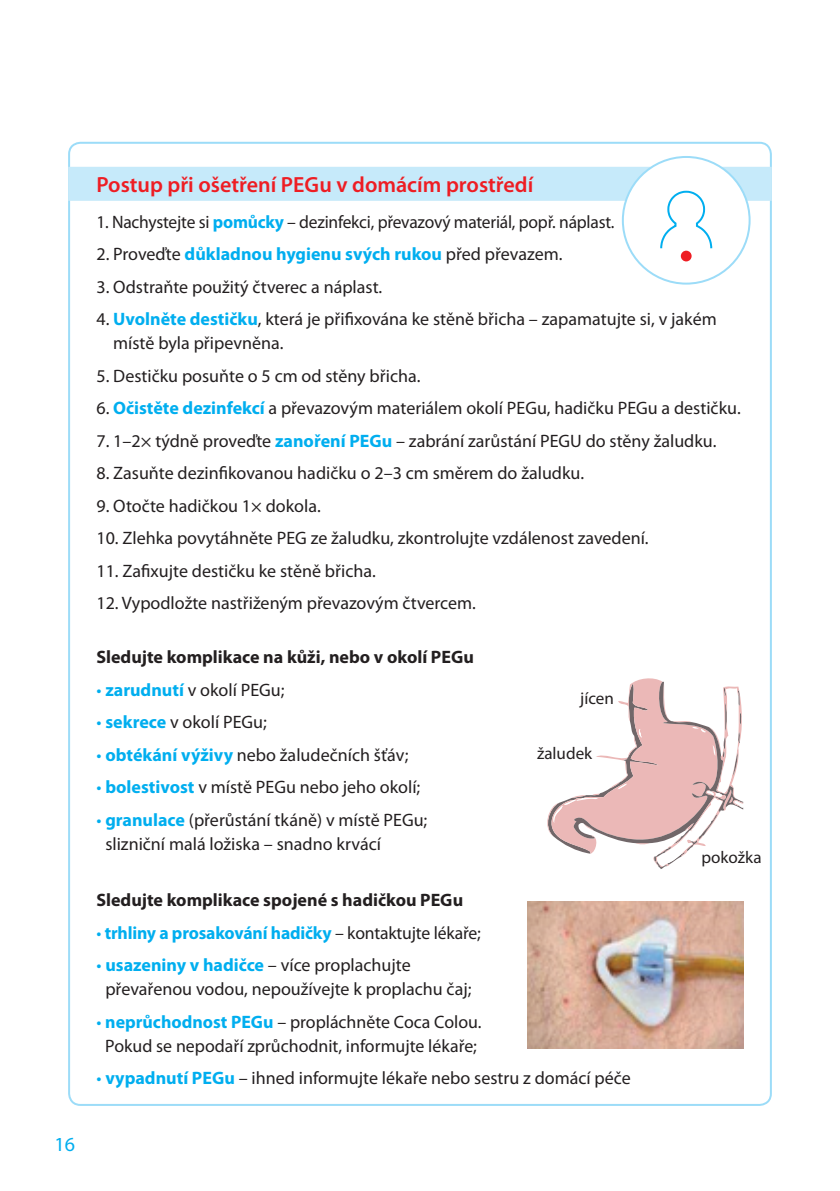
<style>
.page{position:relative;width:840px;height:1191px;background:#fff}
.page>*{position:absolute;margin:0;border:0;box-sizing:border-box;transform-origin:0 0}
.t1{font:600 22px "Myriad Pro";color:#ee1d23}
.t2{font:20px "Myriad Pro";color:#00aeef}
.t3{font:18px/24px "Myriad Pro";color:#231f20}
.t4{font:700 18px "Myriad Pro";letter-spacing:-.01em;color:#00aeef}
.t5{font:700 18px "Myriad Pro";color:#231f20}
.t6{font:17px "Myriad Pro";color:#231f20}
.s1{font-weight:700;color:#00aeef}
.s2{font-weight:400;color:#231f20}
.s3{color:#00aeef}
.s4{font-weight:400}
</style>
<div class="page">
<div style="left:68px;top:167px;width:703px;height:34px;background:#c6eafa"></div>
<svg style="left:547px;top:678px;width:196px;height:191px"></svg>
<img style="left:527px;top:901px;width:215px;height:148px">
<div style="left:622px;top:157px;width:127px;height:127px;background:#fff;border-radius:50%"></div>
<svg style="left:660px;top:190px;width:52px;height:59px"></svg>
<div style="left:680px;top:251px;width:11px;height:10px;background:#ee1d23;border-radius:50%"></div>
<p class="t2" style="left:55px;top:1132px;width:22px">16</p>
<p class="t1" style="left:96px;top:171px;width:438px">Postup při ošetření PEGu v domácím prostředí</p>
<p class="t3" style="left:96px;top:209px;width:519px">1. Nachystejte si <span class="s1">pomůcky</span> – dezinfekci, převazový materiál, popř. náplast.</p>
<p class="t4" style="left:96px;top:242px;width:467px"><span class="s2">2. Proveďte</span> důkladnou hygienu svých rukou <span class="s2">před převazem.</span></p>
<p class="t3" style="left:96px;top:274px;width:287px">3. Odstraňte použitý čtverec a náplast.</p>
<p class="t3" style="left:113px;top:307px;width:604px;text-indent:-17px">4. <span class="s1">Uvolněte destičku</span>, která je přifixována ke stěně břicha – zapamatujte si, v jakém místě byla připevněna.</p>
<p class="t3" style="left:96px;top:363px;width:325px">5. Destičku posuňte o 5 cm od stěny břicha.</p>
<p class="t3" style="left:96px;top:396px;width:645px">6. <span class="s1">Očistěte dezinfekcí</span> a převazovým materiálem okolí PEGu, hadičku PEGu a destičku.</p>
<p class="t3" style="left:96px;top:428px;width:621px">7. 1–2× týdně proveďte <span class="s1">zanoření PEGu</span> – zabrání zarůstání PEGU do stěny žaludku.</p>
<p class="t3" style="left:96px;top:461px;width:489px">8. Zasuňte dezinfikovanou hadičku o 2–3 cm směrem do žaludku.</p>
<p class="t3" style="left:96px;top:493px;width:226px">9. Otočte hadičkou 1× dokola.</p>
<p class="t3" style="left:96px;top:526px;width:553px">10. Zlehka povytáhněte PEG ze žaludku, zkontrolujte vzdálenost zavedení.</p>
<p class="t3" style="left:96px;top:558px;width:281px">11. Zafixujte destičku ke stěně břicha.</p>
<p class="t3" style="left:96px;top:591px;width:381px">12. Vypodložte nastřiženým převazovým čtvercem.</p>
<p class="t5" style="left:96px;top:645px;width:379px">Sledujte komplikace na kůži, nebo v okolí PEGu</p>
<p class="t3" style="left:96px;top:677px;width:189px"><span class="s3">•</span> <span class="s1">zarudnutí</span> v okolí PEGu;</p>
<p class="t3" style="left:96px;top:710px;width:172px"><span class="s3">•</span> <span class="s1">sekrece</span> v okolí PEGu;</p>
<p class="t3" style="left:96px;top:742px;width:313px"><span class="s3">•</span> <span class="s1">obtékání výživy</span> nebo žaludečních šťáv;</p>
<p class="t3" style="left:96px;top:775px;width:325px"><span class="s3">•</span> <span class="s1">bolestivost</span> v místě PEGu nebo jeho okolí;</p>
<p class="t3" style="left:105px;top:807px;width:323px;text-indent:-9px"><span class="s3">•</span> <span class="s1">granulace</span> (přerůstání tkáně) v místě PEGu; slizniční malá ložiska – snadno krvácí</p>
<p class="t6" style="left:580px;top:687px;width:35px">jícen</p>
<p class="t6" style="left:536px;top:742px;width:57px">žaludek</p>
<p class="t6" style="left:701px;top:846px;width:62px">pokožka</p>
<p class="t5" style="left:96px;top:888px;width:368px">Sledujte komplikace spojené s hadičkou PEGu</p>
<p class="t4" style="left:96px;top:921px;width:385px"><span class="s4">•</span> trhliny a prosakování hadičky <span class="s2">– kontaktujte lékaře;</span></p>
<p class="t3" style="left:105px;top:953px;width:367px;text-indent:-9px"><span class="s3">•</span> <span class="s1">usazeniny v hadičce</span> – více proplachujte převařenou vodou, nepoužívejte k proplachu čaj;</p>
<p class="t3" style="left:96px;top:1009px;width:386px;text-align:center"><span class="s3">•</span> <span class="s1">neprůchodnost PEGu</span> – propláchněte Coca Colou.<br>Pokud se nepodaří zprůchodnit, informujte lékaře;</p>
<p class="t3" style="left:96px;top:1066px;width:535px"><span class="s3">•</span> <span class="s1">vypadnutí PEGu</span> – ihned informujte lékaře nebo sestru z domácí péče</p>
</div>
